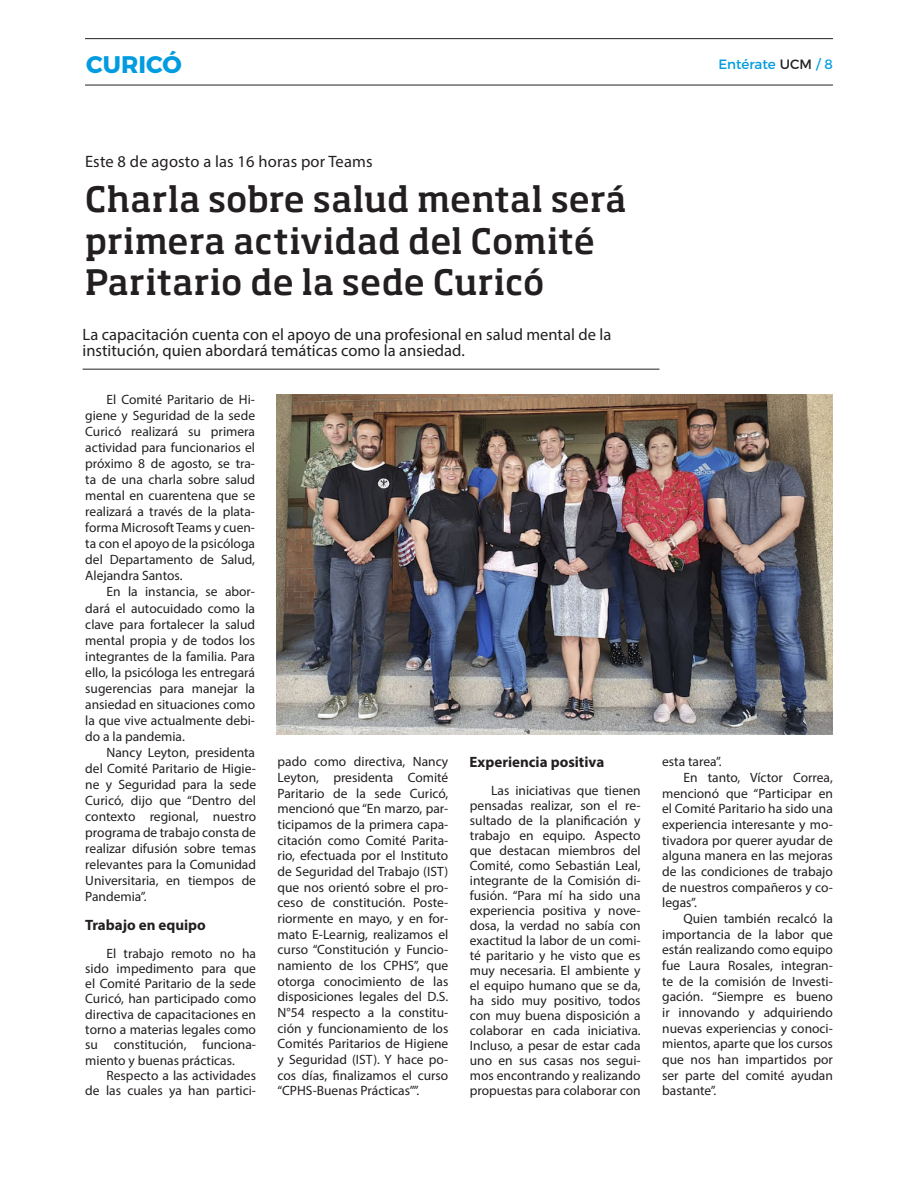
<style>
.page{position:relative;width:918px;height:1188px;background:#fff}
.page>*{position:absolute;margin:0;border:0;box-sizing:border-box;transform-origin:0 0}
.t1{font:500 34.5px/41.4px "Soho Pro";letter-spacing:.005em;color:#231f20}
.t2{font:700 24px "Montserrat";color:#009cdf}
.Bajada_Enterate{font:16.5px/16.5px "Myriad Pro";color:#231f20}
.epigrafe{font:16.5px "Myriad Pro";letter-spacing:.01em;color:#231f20}
.Subtitulo_Enterate{font:700 15px "Myriad Pro";color:#231f20}
.Texto_Entérate{font:13.5px/15.6px "Myriad Pro";color:#231f20;text-align:justify}
.t3{font:13.5px "Montserrat";color:#009cdf}
.s1{color:#231f20}
</style>
<div class="page">
<hr style="left:85px;top:38px;width:748px;height:1px;background:#231f20">
<hr style="left:85px;top:85px;width:748px;height:1px;background:#231f20">
<hr style="left:83px;top:369px;width:576px;height:1px;background:#231f20">
<img style="left:276px;top:394px;width:557px;height:341px">
<p class="t2" style="left:86px;top:45px;width:97px">CURICÓ</p>
<p class="t3" style="left:718px;top:54px;width:116px">Entérate <span class="s1">UCM</span> / 8</p>
<p class="epigrafe" style="left:85px;top:151px;width:289px">Este 8 de agosto a las 16 horas por Teams</p>
<p class="t1" style="left:85px;top:177px;width:543px">Charla sobre salud mental será primera actividad del Comité<br>Paritario de la sede Curicó</p>
<p class="Bajada_Enterate" style="left:83px;top:325px;width:530px">La capacitación cuenta con el apoyo de una profesional en salud mental de la institución, quien abordará temáticas como la ansiedad.</p>
<p class="Texto_Entérate" style="left:85px;top:391px;width:171px;line-height:16px;text-indent:21px">El Comité Paritario de Hi&shy;giene y Seguridad de la sede Curicó realizará su primera actividad para funcionarios el próximo 8 de agosto, se tra&shy;ta de una charla sobre salud mental en cuarentena que se realizará a través de la plata&shy;forma Microsoft Teams y cuen&shy;ta con el apoyo de la psicóloga del Departamento de Salud, Alejandra Santos.</p>
<p class="Texto_Entérate" style="left:85px;top:584px;width:171px;line-height:16px;text-indent:21px">En la instancia, se abor&shy;dará el autocuidado como la clave para fortalecer la salud mental propia y de todos los integrantes de la familia. Para ello, la psicóloga les entregará sugerencias para manejar la ansiedad en situaciones como la que vive actualmente debi&shy;do a la pandemia.</p>
<p class="Texto_Entérate" style="left:85px;top:744px;width:172px;line-height:16px;text-indent:21px">Nancy Leyton, presidenta del Comité Paritario de Higie&shy;ne y Seguridad para la sede Curicó, dijo que “Dentro del contexto regional, nuestro programa de trabajo consta de realizar difusión sobre temas relevantes para la Comunidad Universitaria, en tiempos de Pandemia”.</p>
<p class="Subtitulo_Enterate" style="left:85px;top:915px;width:122px">Trabajo en equipo</p>
<p class="Texto_Entérate" style="left:85px;top:945px;width:172px;text-indent:21px">El trabajo remoto no ha sido impedimento para que el Comité Paritario de la sede Curicó, han participado como directiva de capacitaciones en torno a materias legales como su constitución, funciona&shy;miento y buenas prácticas.</p>
<p class="Texto_Entérate" style="left:85px;top:1068px;width:172px;text-align:right">Respecto a las actividades<br>de las cuales ya han partici-</p>
<p class="Texto_Entérate" style="left:278px;top:754px;width:172px">pado como directiva, Nancy Leyton, presidenta Comité Paritario de la sede Curicó, mencionó que “En marzo, par&shy;ticipamos de la primera capa&shy;citación como Comité Parita&shy;rio, efectuada por el Instituto de Seguridad del Trabajo (IST) que nos orientó sobre el pro&shy;ceso de constitución. Poste&shy;riormente en mayo, y en for&shy;mato E-Learnig, realizamos el curso “Constitución y Funcio&shy;namiento de los CPHS”, que otorga conocimiento de las disposiciones legales del D.S.<br>N°54 respecto a la constitu&shy;ción y funcionamiento de los Comités Paritarios de Higiene y Seguridad (IST). Y hace po&shy;cos días, finalizamos el curso “CPHS-Buenas Prácticas””.</p>
<p class="Subtitulo_Enterate" style="left:470px;top:753px;width:136px">Experiencia positiva</p>
<p class="Texto_Entérate" style="left:470px;top:783px;width:172px;line-height:15px;text-indent:21px">Las iniciativas que tienen pensadas realizar, son el re&shy;sultado de la planificación y trabajo en equipo. Aspecto que destacan miembros del Comité, como Sebastián Leal, integrante de la Comisión di&shy;fusión. “Para mí ha sido una experiencia positiva y nove&shy;dosa, la verdad no sabía con exactitud la labor de un comi&shy;té paritario y he visto que es muy necesaria. El ambiente y el equipo humano que se da, ha sido muy positivo, todos con muy buena disposición a colaborar en cada iniciativa.<br>Incluso, a pesar de estar cada uno en sus casas nos segui&shy;mos encontrando y realizando propuestas para colaborar con</p>
<p class="Texto_Entérate" style="left:662px;top:754px;width:61px">esta tarea”.</p>
<p class="Texto_Entérate" style="left:662px;top:769px;width:172px;text-indent:21px">En tanto, Víctor Correa, mencionó que “Participar en el Comité Paritario ha sido una experiencia interesante y mo&shy;tivadora por querer ayudar de alguna manera en las mejoras de las condiciones de trabajo de nuestros compañeros y co&shy;legas”.</p>
<p class="Texto_Entérate" style="left:662px;top:910px;width:172px;text-indent:21px">Quien también recalcó la importancia de la labor que están realizando como equipo fue Laura Rosales, integran&shy;te de la comisión de Investi&shy;gación. “Siempre es bueno ir innovando y adquiriendo nuevas experiencias y conoci&shy;mientos, aparte que los cursos que nos han impartidos por ser parte del comité ayudan bastante”.</p>
</div>
